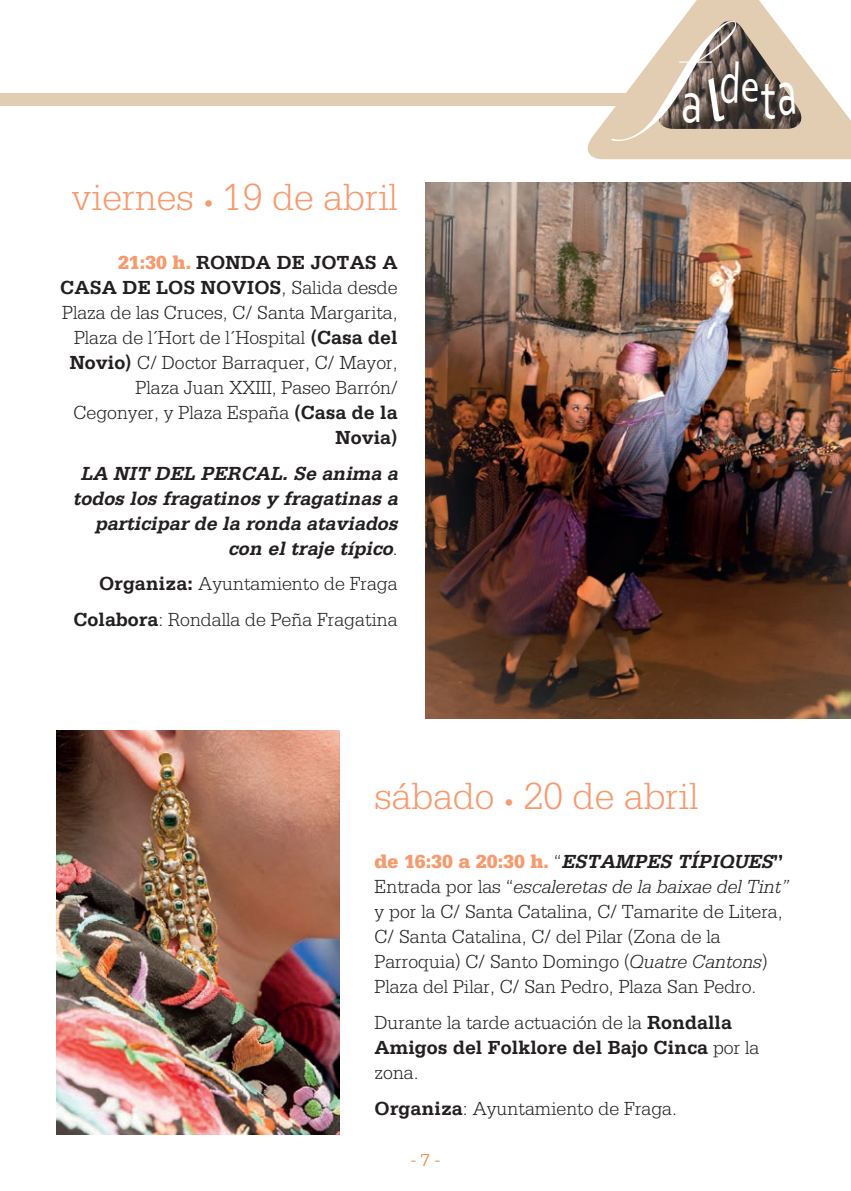
<style>
.page{position:relative;width:851px;height:1191px;background:#fff}
.page>*{position:absolute;margin:0;border:0;box-sizing:border-box;transform-origin:0 0}
.t1{font:59.8px "Corbel";color:#fff;scale:.73 1}
.t2{font:57.2px "Corbel";color:#fff;scale:.77 1}
.t3{font:45.6px "Corbel";color:#fff;scale:.85 1}
.t4{font:300 40px "Serifa Std";color:#f79a6d}
.t5{font:300 20px/25px "Serifa Std";color:#231f20;text-align:right}
.t6{font:italic 700 20px/25px "Serifa Std";color:#231f20;text-align:right}
.t7{font:300 18px "Serifa Std";color:#f47321}
.s1{font-size:20px}
.s2{font-weight:900;color:#f79a6d}
.s3{font-weight:700}
.s4{font-weight:300;font-style:normal}
.s5{font-weight:700;font-style:italic}
.s6{font-style:italic}
</style>
<div class="page">
<div style="left:0;top:93px;width:648px;height:13px;background:#e3cdb2"></div>
<svg style="left:587px;top:0;width:263px;height:159px;fill:#e3cdb2"></svg>
<img style="left:739px;top:21px;width:66px;height:108px">
<img style="left:425px;top:182px;width:425px;height:536px">
<img style="left:57px;top:730px;width:282px;height:404px">
<svg style="left:611px;top:21px;width:128px;height:120px"></svg>
<svg style="left:777px;top:82px;width:18px;height:33px"></svg>
<h3 class="t4" style="left:72px;top:174px;width:327px">viernes <span class="s1">•</span> 19 de abril</h3>
<p class="t5" style="left:60px;top:250px;width:339px"><span class="s2">21:30 h.</span> <span class="s3">RONDA DE JOTAS A<br>CASA DE LOS NOVIOS</span>, Salida desde<br>Plaza de las Cruces, C/ Santa Margarita,<br>Plaza de l´Hort de l´Hospital <span class="s3">(Casa del<br>Novio)</span> C/ Doctor Barraquer, C/ Mayor,<br>Plaza Juan XXIII, Paseo Barrón/<br>Cegonyer, y Plaza España <span class="s3">(Casa de la<br>Novia)</span></p>
<p class="t6" style="left:73px;top:461px;width:331px">LA NIT DEL PERCAL.Se anima a todos los fragatinos y fragatinas a participarde la ronda ataviados con eltraje típico<span class="s4">.</span></p>
<p class="t5" style="left:73px;top:566px;width:326px;line-height:35.4px"><span class="s3">Organiza:</span> Ayuntamiento de Fraga<br><span class="s3">Colabora</span>: Rondalla de Peña Fragatina</p>
<h1 class="t1" style="left:681px;top:65px;width:31px">a</h1>
<h3 class="t3" style="left:740px;top:57px;width:24px">e</h3>
<h2 class="t2" style="left:760px;top:64px;width:21px">t</h2>
<h3 class="t4" style="left:374px;top:773px;width:325px">sábado <span class="s1">•</span> 20 de abril</h3>
<p class="t5" style="left:374px;top:849px;width:416px;text-align:left"><span class="s2">d e 1 6 : 3 0 a 2 0 : 3 0 h .</span> “ <span class="s5">ESTAMPES TÍPIQUES</span><span class="s3">” </span>Entrada por las “<span class="s6">escaleretas de la baixae del Tint” </span>y por la C/ Santa Catalina, C/ Tamarite de Litera, C/ Santa Catalina, C/ del Pilar (Zona de la Parroquia) C/ Santo Domingo (<span class="s6">Quatre Cantons</span>)<br>Plaza del Pilar, C/ San Pedro, Plaza San Pedro.</p>
<p class="t5" style="left:374px;top:1010px;width:386px;text-align:left">Durante la tarde actuación de la <span class="s3">Rondalla<br>Amigos del Folklore del Bajo Cinca</span> por la zona.</p>
<p class="t5" style="left:374px;top:1095px;width:304px"><span class="s3">Organiza</span>: Ayuntamiento de Fraga.</p>
<p class="t7" style="left:410px;top:1150px;width:31px">- 7 -</p>
</div>
